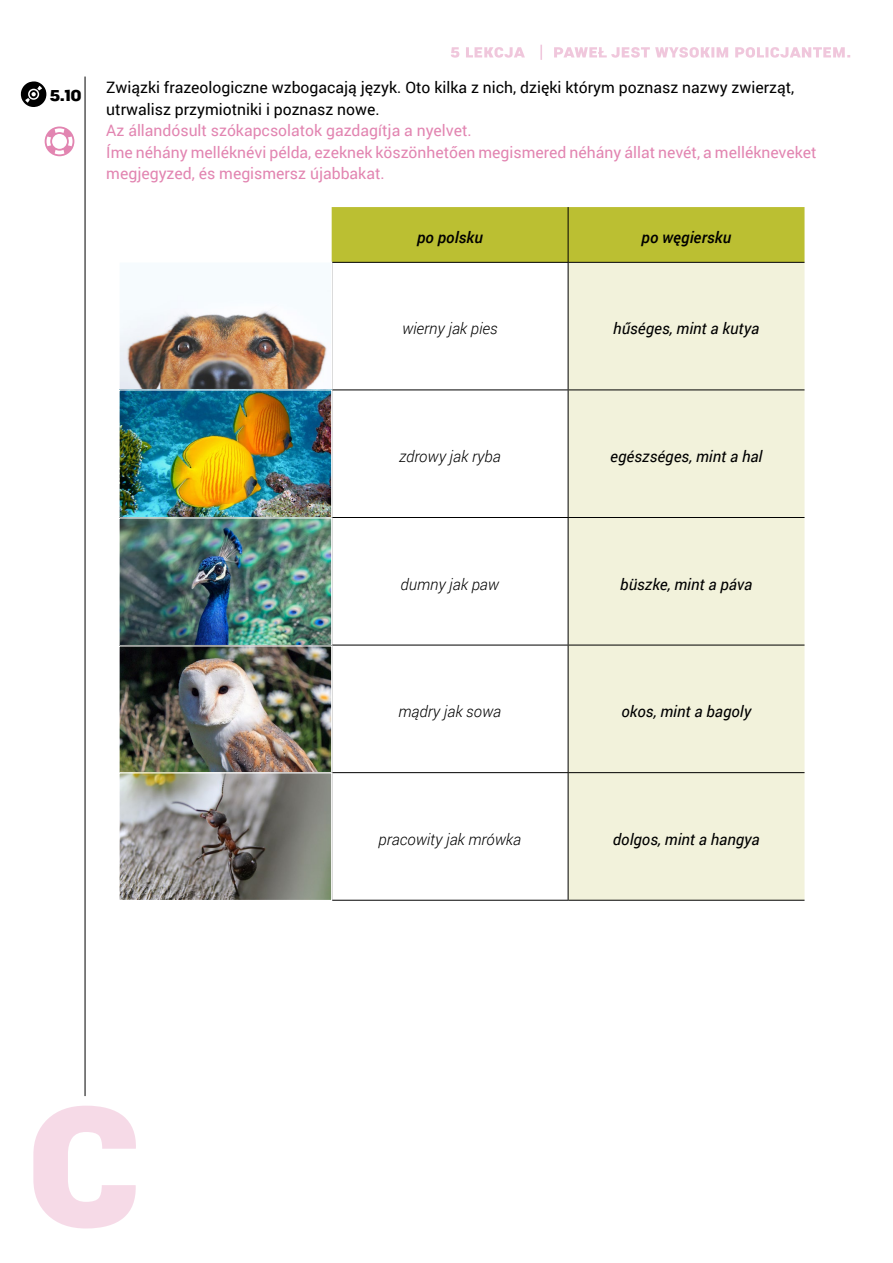
<style>
.page{position:relative;width:893px;height:1263px;background:#fff}
.page>*{position:absolute;margin:0;border:0;box-sizing:border-box;transform-origin:0 0}
.t1{font:900 19.5px "Roboto";color:#000}
.t2{font:15.75px/21.6px "Roboto";color:#e285b1}
.t3{font:15.75px/21.6px "Roboto";color:#000}
.t4{font:italic 15.75px "Roboto";color:#000}
.t5{font:italic 300 15.75px "Roboto";color:#000}
.t6{font:italic 500 15.75px "Roboto";letter-spacing:.005em;color:#000}
</style>
<div class="page">
<svg style="left:451px;top:45px;width:399px;height:15px"></svg>
<div style="left:332px;top:207px;width:472px;height:55px;background:#bbbf32"></div>
<div style="left:569px;top:263px;width:235px;height:637px;background:#f2f2db"></div>
<hr style="left:331px;top:389px;width:237px;height:1px;background:#000">
<hr style="left:568px;top:389px;width:236px;height:1px;background:#000">
<hr style="left:331px;top:517px;width:237px;height:1px;background:#000">
<hr style="left:568px;top:517px;width:236px;height:1px;background:#000">
<hr style="left:331px;top:645px;width:237px;height:1px;background:#000">
<hr style="left:568px;top:645px;width:236px;height:1px;background:#000">
<hr style="left:331px;top:772px;width:237px;height:1px;background:#000">
<hr style="left:568px;top:772px;width:236px;height:1px;background:#000">
<hr style="left:331px;top:900px;width:237px;height:1px;background:#000">
<hr style="left:568px;top:900px;width:236px;height:1px;background:#000">
<hr style="left:568px;top:207px;width:1px;height:55px;background:#000">
<hr style="left:331px;top:262px;width:237px;height:1px;background:#000">
<hr style="left:568px;top:262px;width:236px;height:1px;background:#000">
<hr style="left:568px;top:263px;width:1px;height:126px;background:#000">
<hr style="left:568px;top:390px;width:1px;height:127px;background:#000">
<hr style="left:568px;top:518px;width:1px;height:127px;background:#000">
<hr style="left:568px;top:645px;width:1px;height:127px;background:#000">
<hr style="left:568px;top:773px;width:1px;height:127px;background:#000">
<svg style="left:45px;top:126px;width:29px;height:30px"></svg>
<hr style="left:85px;top:77px;width:1px;height:1019px;background:#000">
<svg style="left:33px;top:1106px;width:103px;height:122px"></svg>
<img style="left:120px;top:311px;width:210px;height:588px">
<div style="left:118px;top:261px;width:214px;height:129px;border:1px solid #fff"></div>
<div style="left:118px;top:389px;width:214px;height:129px;border:1px solid #fff"></div>
<div style="left:118px;top:517px;width:214px;height:129px;border:1px solid #fff"></div>
<div style="left:118px;top:645px;width:214px;height:129px;border:1px solid #fff"></div>
<div style="left:118px;top:772px;width:214px;height:129px;border:1px solid #fff"></div>
<svg style="left:21px;top:81px;width:25px;height:26px"></svg>
<p class="t1" style="left:50px;top:80px;width:34px">5.10</p>
<p class="t3" style="left:106px;top:76px;width:689px">Związki frazeologiczne wzbogacają język. Oto kilka z nich, dzięki którym poznasz nazwy zwierząt, utrwalisz przymiotniki i poznasz nowe.</p>
<p class="t2" style="left:106px;top:119px;width:712px">Az állandósult szókapcsolatok gazdagítja a nyelvet.<br>Íme néhány melléknévi példa, ezeknek köszönhetően megismered néhány állat nevét, a mellékneveket megjegyzed, és megismersz újabbakat.</p>
<p class="t6" style="left:417px;top:226px;width:67px">po polsku</p>
<p class="t6" style="left:642px;top:226px;width:91px">po węgiersku</p>
<p class="t5" style="left:402px;top:318px;width:97px">wierny jak pies</p>
<p class="t4" style="left:613px;top:318px;width:148px">hűséges, mint a kutya</p>
<p class="t5" style="left:399px;top:445px;width:103px">zdrowy jak ryba</p>
<p class="t4" style="left:610px;top:445px;width:154px">egészséges, mint a hal</p>
<p class="t5" style="left:401px;top:573px;width:100px">dumny jak paw</p>
<p class="t4" style="left:620px;top:573px;width:134px">büszke, mint a páva</p>
<p class="t5" style="left:398px;top:701px;width:104px">mądry jak sowa</p>
<p class="t4" style="left:621px;top:700px;width:131px">okos, mint a bagoly</p>
<p class="t5" style="left:378px;top:828px;width:144px">pracowity jak mrówka</p>
<p class="t4" style="left:613px;top:828px;width:148px">dolgos, mint a hangya</p>
</div>
